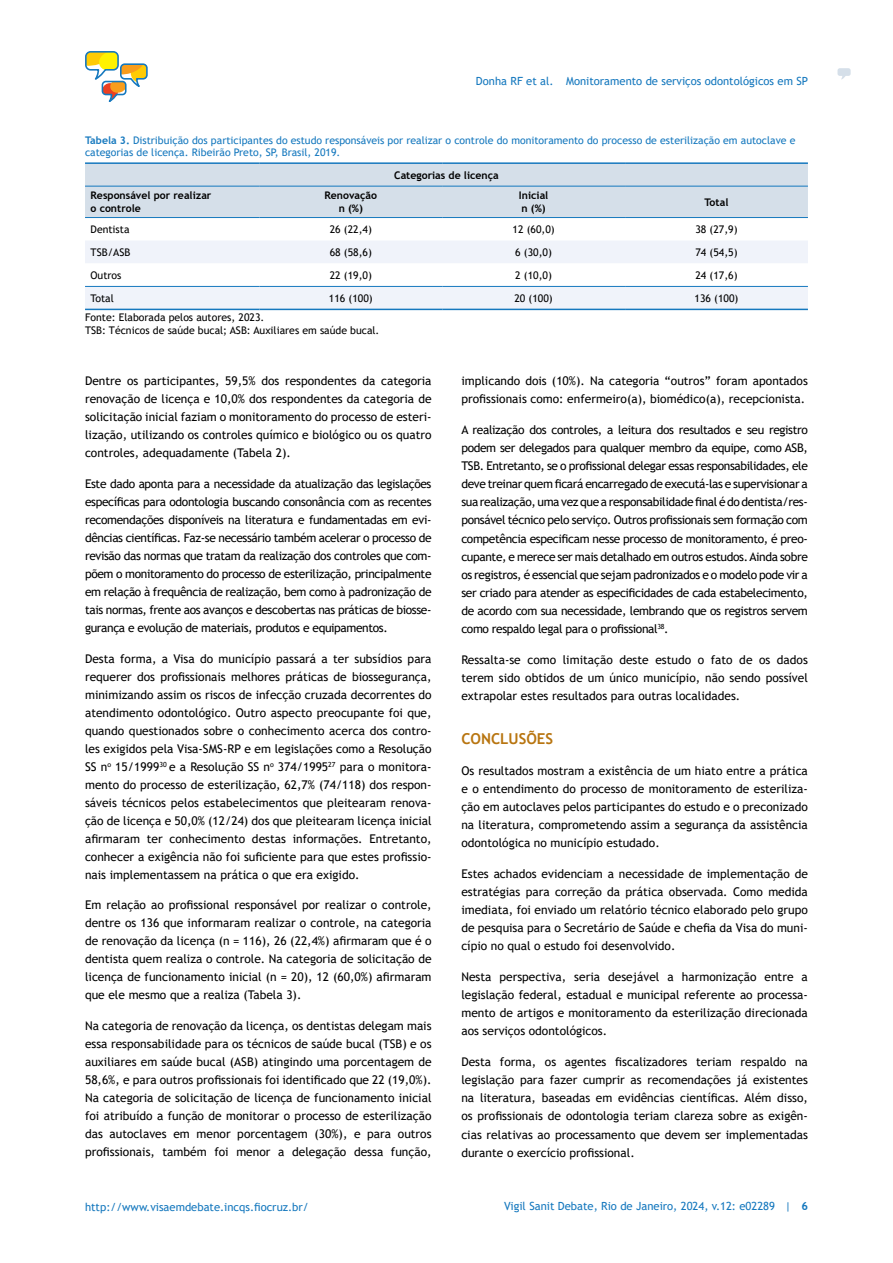
<style>
.page{position:relative;width:893px;height:1263px;background:#fff}
.page>*{position:absolute;margin:0;border:0;box-sizing:border-box;transform-origin:0 0}
.t1{font:700 15px "Trebuchet MS";color:#b87510}
.t2{font:12px/18px "Trebuchet MS";color:#000;text-align:justify}
.t3{font:11.25px "Trebuchet MS";color:#1578be}
.t4{font:10.5px/12.6px "Trebuchet MS";color:#000}
.t5{font:10.5px/12.6px "Trebuchet MS";color:#1578be}
.t6{font:700 10.5px/12.6px "Trebuchet MS";color:#000}
.s1{font-weight:700}
</style>
<div class="page">
<svg style="left:85px;top:51px;width:63px;height:51px"></svg>
<svg style="left:837px;top:68px;width:14px;height:11px"></svg>
<div style="left:85px;top:164px;width:723px;height:53px;background:#d5dfe9"></div>
<div style="left:85px;top:241px;width:723px;height:68px;background:#f0f3fa"></div>
<svg style="left:85px;top:263px;width:723px;height:23px"></svg>
<hr style="left:85px;top:186px;width:174px;height:1px;background:#1578be">
<hr style="left:259px;top:186px;width:183px;height:1px;background:#1578be">
<hr style="left:442px;top:186px;width:183px;height:1px;background:#1578be">
<hr style="left:625px;top:186px;width:183px;height:1px;background:#1578be">
<hr style="left:85px;top:162px;width:174px;height:2px;background:#1578be">
<hr style="left:259px;top:162px;width:183px;height:2px;background:#1578be">
<hr style="left:442px;top:162px;width:183px;height:2px;background:#1578be">
<hr style="left:625px;top:162px;width:183px;height:2px;background:#1578be">
<hr style="left:85px;top:217px;width:174px;height:1px;background:#1578be">
<hr style="left:259px;top:217px;width:183px;height:1px;background:#1578be">
<hr style="left:442px;top:217px;width:183px;height:1px;background:#1578be">
<hr style="left:625px;top:217px;width:183px;height:1px;background:#1578be">
<hr style="left:85px;top:309px;width:174px;height:1px;background:#1578be">
<hr style="left:259px;top:309px;width:183px;height:1px;background:#1578be">
<hr style="left:442px;top:309px;width:183px;height:1px;background:#1578be">
<hr style="left:625px;top:309px;width:183px;height:1px;background:#1578be">
<hr style="left:85px;top:286px;width:174px;height:1px;background:#1578be">
<hr style="left:259px;top:286px;width:183px;height:1px;background:#1578be">
<hr style="left:442px;top:286px;width:183px;height:1px;background:#1578be">
<hr style="left:625px;top:286px;width:183px;height:1px;background:#1578be">
<p class="t3" style="left:476px;top:74px;width:334px">Donha RF et al. Monitoramento de serviços odontológicos em SP</p>
<p class="t5" style="left:85px;top:134px;width:712px"><span class="s1">Tabela 3.</span> Distribuição dos participantes do estudo responsáveis por realizar o controle do monitoramento do processo de esterilização em autoclave e categorias de licença. Ribeirão Preto, SP, Brasil, 2019.</p>
<p class="t6" style="left:394px;top:168px;width:106px">Categorias de licença</p>
<p class="t6" style="left:91px;top:189px;width:122px">Responsável por realizar o controle</p>
<p class="t6" style="left:324px;top:189px;width:54px;text-align:center">Renovação n (%)</p>
<p class="t6" style="left:519px;top:189px;width:31px">Inicial n (%)</p>
<p class="t6" style="left:705px;top:196px;width:25px">Total</p>
<p class="t4" style="left:91px;top:223px;width:40px">Dentista</p>
<p class="t4" style="left:330px;top:223px;width:44px">26 (22,4)</p>
<p class="t4" style="left:512px;top:223px;width:44px">12 (60,0)</p>
<p class="t4" style="left:695px;top:223px;width:44px">38 (27,9)</p>
<p class="t4" style="left:91px;top:246px;width:41px">TSB/ASB</p>
<p class="t4" style="left:330px;top:246px;width:44px">68 (58,6)</p>
<p class="t4" style="left:515px;top:246px;width:38px">6 (30,0)</p>
<p class="t4" style="left:695px;top:246px;width:44px">74 (54,5)</p>
<p class="t4" style="left:91px;top:269px;width:32px">Outros</p>
<p class="t4" style="left:330px;top:269px;width:44px">22 (19,0)</p>
<p class="t4" style="left:515px;top:269px;width:38px">2 (10,0)</p>
<p class="t4" style="left:695px;top:269px;width:44px">24 (17,6)</p>
<p class="t4" style="left:91px;top:292px;width:25px">Total</p>
<p class="t4" style="left:329px;top:292px;width:45px">116 (100)</p>
<p class="t4" style="left:514px;top:292px;width:40px">20 (100)</p>
<p class="t4" style="left:695px;top:292px;width:45px">136 (100)</p>
<p class="t4" style="left:85px;top:311px;width:296px">Fonte: Elaborada pelos autores, 2023.<br>TSB: Técnicos de saúde bucal; ASB: Auxiliares em saúde bucal.</p>
<p class="t2" style="left:85px;top:372px;width:348px">Dentre os participantes, 59,5% dos respondentes da categoria renovação de licença e 10,0% dos respondentes da categoria de solicitação inicial faziam o monitoramento do processo de esteri&shy;lização, utilizando os controles químico e biológico ou os quatro controles, adequadamente (Tabela 2).</p>
<p class="t2" style="left:85px;top:474px;width:348px">Este dado aponta para a necessidade da atualização das legislações específicas para odontologia buscando consonância com as recentes recomendações disponíveis na literatura e fundamentadas em evi&shy;dências científicas. Faz-se necessário também acelerar o processo de revisão das normas que tratam da realização dos controles que com&shy;põem o monitoramento do processo de esterilização, principalmente em relação à frequência de realização, bem como à padronização de tais normas, frente aos avanços e descobertas nas práticas de biosse&shy;gurança e evolução de materiais, produtos e equipamentos.</p>
<p class="t2" style="left:85px;top:649px;width:348px">Desta forma, a Visa do município passará a ter subsídios para requerer dos profissionais melhores práticas de biossegurança, minimizando assim os riscos de infecção cruzada decorrentes do atendimento odontológico. Outro aspecto preocupante foi que, quando questionados sobre o conhecimento acerca dos contro&shy;les exigidos pela Visa-SMS-RP e em legislações como a Resolução SS n<sup>o</sup> 15/1999<sup>30</sup> e a Resolução SS n<sup>o</sup> 374/1995<sup>27</sup> para o monitora&shy;mento do processo de esterilização, 62,7% (74/118) dos respon&shy;sáveis técnicos pelos estabelecimentos que pleitearam renova&shy;ção de licença e 50,0% (12/24) dos que pleitearam licença inicial afirmaram ter conhecimento destas informações. Entretanto, conhecer a exigência não foi suficiente para que estes profissio&shy;nais implementassem na prática o que era exigido.</p>
<p class="t2" style="left:85px;top:896px;width:348px">Em relação ao profissional responsável por realizar o controle, dentre os 136 que informaram realizar o controle, na categoria de renovação da licença (n = 116), 26 (22,4%) afirmaram que é o dentista quem realiza o controle. Na categoria de solicitação de licença de funcionamento inicial (n = 20), 12 (60,0%) afirmaram que ele mesmo que a realiza (Tabela 3).</p>
<p class="t2" style="left:85px;top:1017px;width:348px">Na categoria de renovação da licença, os dentistas delegam mais essa responsabilidade para os técnicos de saúde bucal (TSB) e os auxiliares em saúde bucal (ASB) atingindo uma porcentagem de 58,6%, e para outros profissionais foi identificado que 22 (19,0%).<br>Na categoria de solicitação de licença de funcionamento inicial foi atribuído a função de monitorar o processo de esterilização das autoclaves em menor porcentagem (30%), e para outros profissionais, também foi menor a delegação dessa função,</p>
<p class="t2" style="left:461px;top:372px;width:348px">implicando dois (10%). Na categoria “outros” foram apontados profissionais como: enfermeiro(a), biomédico(a), recepcionista.</p>
<p class="t2" style="left:461px;top:420px;width:348px">A realização dos controles, a leitura dos resultados e seu registro podem ser delegados para qualquer membro da equipe, como ASB, TSB. Entretanto, se o profissional delegar essas responsabilidades, ele deve treinar quem ficará encarregado de executá-las e supervisionar a sua realização, uma vez que a responsabilidade final é do dentista/res&shy;ponsável técnico pelo serviço. Outros profissionais sem formação com competência especificam nesse processo de monitoramento, é preo&shy;cupante, e merece ser mais detalhado em outros estudos. Ainda sobre os registros, é essencial que sejam padronizados e o modelo pode vir a ser criado para atender as especificidades de cada estabelecimento, de acordo com sua necessidade, lembrando que os registros servem como respaldo legal para o profissional<sup>38</sup>.</p>
<p class="t2" style="left:461px;top:650px;width:348px">Ressalta-se como limitação deste estudo o fato de os dados terem sido obtidos de um único município, não sendo possível extrapolar estes resultados para outras localidades.</p>
<p class="t1" style="left:461px;top:729px;width:93px">CONCLUSÕES</p>
<p class="t2" style="left:461px;top:761px;width:348px">Os resultados mostram a existência de um hiato entre a prática e o entendimento do processo de monitoramento de esteriliza&shy;ção em autoclaves pelos participantes do estudo e o preconizado na literatura, comprometendo assim a segurança da assistência odontológica no município estudado.</p>
<p class="t2" style="left:461px;top:864px;width:348px">Estes achados evidenciam a necessidade de implementação de estratégias para correção da prática observada. Como medida imediata, foi enviado um relatório técnico elaborado pelo grupo de pesquisa para o Secretário de Saúde e chefia da Visa do muni&shy;cípio no qual o estudo foi desenvolvido.</p>
<p class="t2" style="left:461px;top:967px;width:348px">Nesta perspectiva, seria desejável a harmonização entre a legislação federal, estadual e municipal referente ao processa&shy;mento de artigos e monitoramento da esterilização direcionada aos serviços odontológicos.</p>
<p class="t2" style="left:461px;top:1053px;width:348px">Desta forma, os agentes fiscalizadores teriam respaldo na legislação para fazer cumprir as recomendações já existentes na literatura, baseadas em evidências científicas. Além disso, os profissionais de odontologia teriam clareza sobre as exigên&shy;cias relativas ao processamento que devem ser implementadas durante o exercício profissional.</p>
<p class="t3" style="left:85px;top:1199px;width:225px">http://www.visaemdebate.incqs.fiocruz.br/</p>
<p class="t3" style="left:504px;top:1199px;width:305px">Vigil Sanit Debate, Rio de Janeiro, 2024, v.12: e02289 | <span class="s1">6</span></p>
</div>
